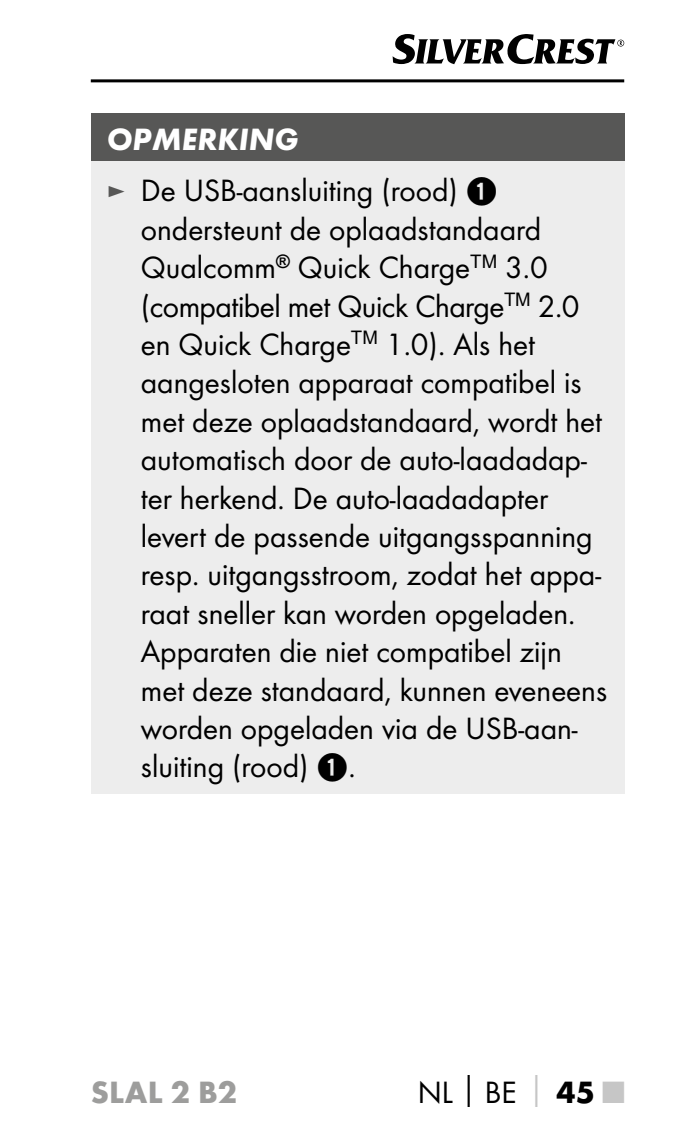
<style>
.page{position:relative;width:681px;height:1134px;background:#fff}
.page>*{position:absolute;margin:0;border:0;box-sizing:border-box;transform-origin:0 0}
.t1{font:32px/38.4px "Futura Boo";color:#000}
.t2{font:italic 700 32px "Futura";color:#fff}
.t3{font:700 32px "Futura";color:#9d9d9c}
.s1{font-size:28px;color:#575756}
.s2{font-family:"Hako PI Nummern"}
.s3{font-family:"Futura";font-weight:700}
.s4{font-family:"Futura";font-weight:700;color:#c6c6c6}
</style>
<div class="page">
<hr style="left:91px;top:79px;width:533px;height:3px;background:#000">
<svg style="left:392px;top:34px;width:232px;height:30px"></svg>
<div style="left:91px;top:113px;width:533px;height:48px;background:#575756"></div>
<div style="left:91px;top:161px;width:533px;height:632px;background:#ededed"></div>
<p class="t2" style="left:107px;top:119px;width:193px">OPMERKING</p>
<p class="t1" style="left:141px;top:171px;width:468px;text-indent:-34px"><span class="s1">►</span> De USB-aansluiting (rood) <span class="s2">1 </span>ondersteunt de oplaadstandaard Qualcomm<sup>®</sup> Quick Charge<sup>TM</sup> 3.0 (compatibel met Quick Charge<sup>TM</sup> 2.0 en Quick Charge<sup>TM</sup> 1.0). Als het aangesloten apparaat compatibel is met deze oplaadstandaard, wordt het automatisch door de auto-laadadap&shy;ter herkend. De auto-laadadapter levert de passende uitgangsspanning resp. uitgangsstroom, zodat het appa&shy;raat sneller kan worden opgeladen.<br>Apparaten die niet compatibel zijn met deze standaard, kunnen eveneens worden opgeladen via de USB-aan&shy;sluiting (rood) <span class="s2">1</span>.</p>
<p class="t3" style="left:91px;top:1072px;width:148px">SLAL 2 B2</p>
<p class="t1" style="left:417px;top:1072px;width:208px">NL<span class="s3">│</span>BE<span class="s4">│</span><span class="s3">45</span> <span class="s4">■</span></p>
</div>
